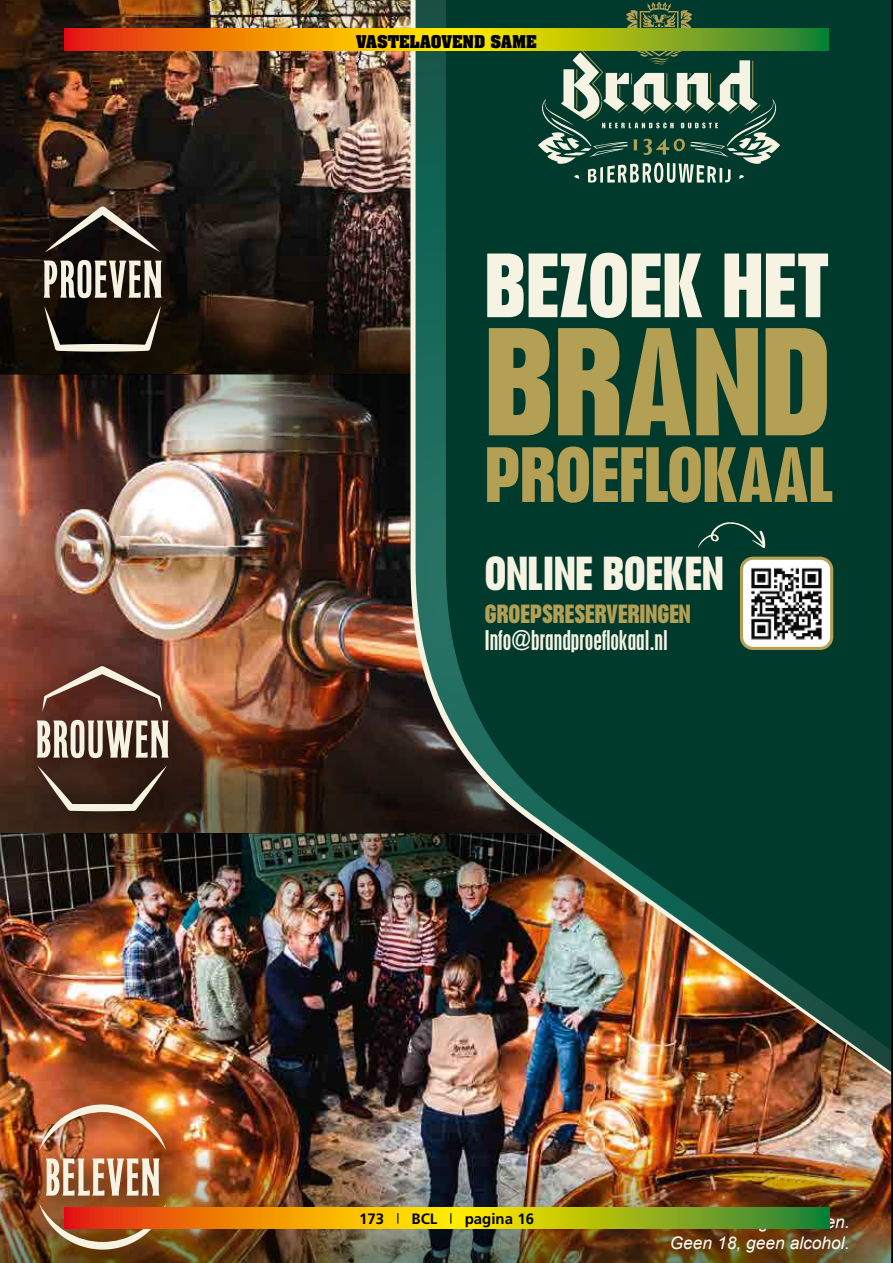
<style>
.page{position:relative;width:893px;height:1263px;background:#fff}
.page>*{position:absolute;margin:0;border:0;box-sizing:border-box;transform-origin:0 0}
.t1{font:700 condensed 141.3px "Placard MT Std";color:#b3a054}
.t2{font:700 condensed 83.85px "Placard MT Std";color:#f6f3e2}
.t3{font:700 condensed 72.15px "Placard MT Std";color:#b3a054}
.t4{font:700 condensed 43.95px "Placard MT Std";color:#f6f3e2}
.t5{font:condensed 24.3px "Placard MT Std";color:#f6f3e2}
.t6{font:700 condensed 24.3px "Placard MT Std";color:#b3a054}
.t7{font:italic 17.4px "Arial";color:#fff}
.t8{font:700 15px "Aachen Std";color:#000}
.t9{font:700 15px "Frutiger LT Std";color:#000}
</style>
<div class="page">
<img style="left:0;top:0;width:893px;height:1263px">
<svg style="left:64px;top:29px;width:765px;height:21px;background:#c59f0e"></svg>
<svg style="left:64px;top:1208px;width:765px;height:21px;background:#c59f0e"></svg>
<p class="t8" style="left:356px;top:31px;width:182px">VASTELAOVEND SAME</p>
<h2 class="t2" style="left:485px;top:237px;width:346px">BEZOEK HET</h2>
<h1 class="t1" style="left:485px;top:300px;width:348px">BRAND</h1>
<h3 class="t3" style="left:485px;top:433px;width:350px">PROEFLOKAAL</h3>
<h3 class="t4" style="left:485px;top:548px;width:240px">ONLINE BOEKEN</h3>
<p class="t6" style="left:485px;top:600px;width:207px">GROEPSRESERVERINGEN</p>
<p class="t5" style="left:485px;top:625px;width:185px">Info@brandproeflokaal.nl</p>
<p class="t9" style="left:359px;top:1209px;width:176px">173 <sup>|</sup> BCL <sup>|</sup> pagina 16</p>
<p class="t7" style="left:670px;top:1231px;width:181px">Geen 18, geen alcohol.</p>
</div>
